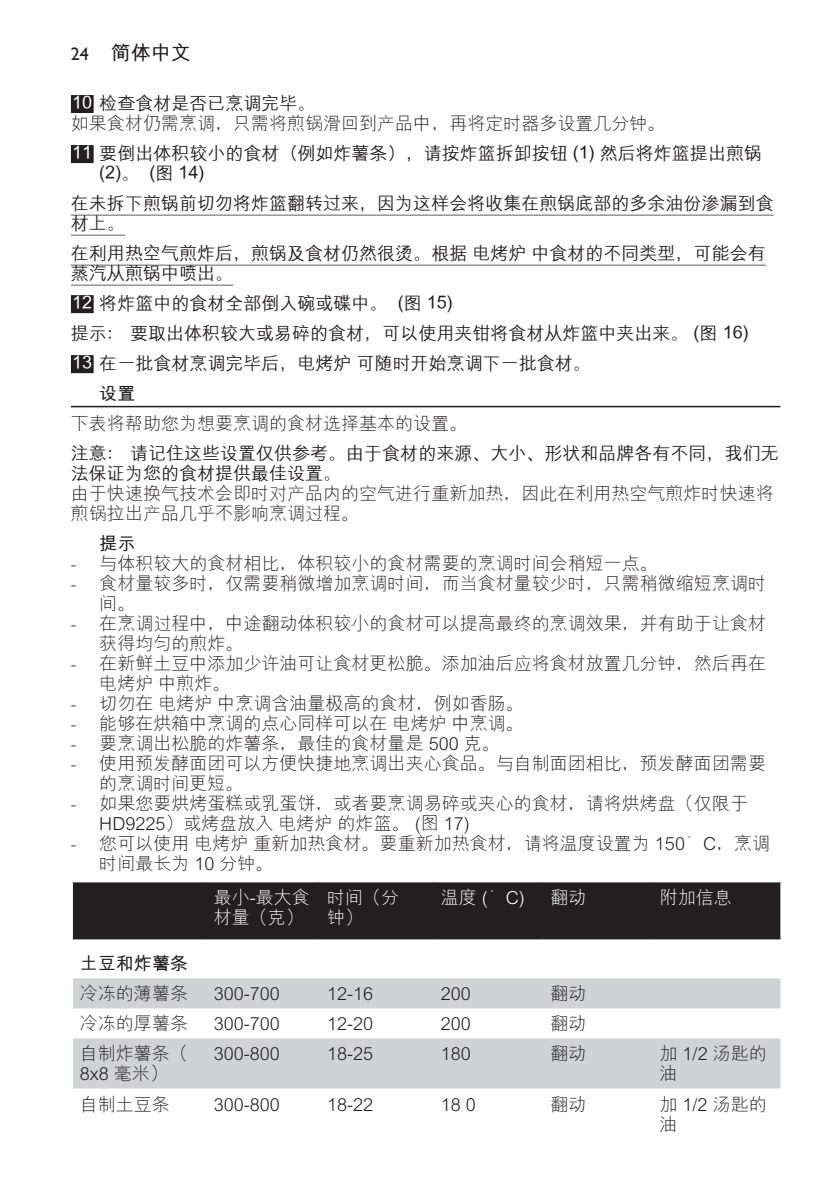
<style>
.page{position:relative;width:840px;height:1191px;background:#fff}
.page>*{position:absolute;margin:0;border:0;box-sizing:border-box;transform-origin:0 0}
.t1{font:20px "M Hei GB Bold";color:#231f20}
.t2{font:18px/20px "M Hei GB Light";color:#231f20}
.t3{font:18px/20px "M Hei GB Medium";color:#231f20}
.t4{font:18px/20px "M Hei GB Light";color:#fff}
.t5{font:18px "M Hei GB Bold";color:#231f20}
.s1{font-family:"Gill Sans Alt One WGL";font-size:18px}
.s2{color:#fff}
.s3{font-family:"Gill Sans Alt One WGL Light"}
</style>
<div class="page">
<div style="left:71px;top:95px;width:23px;height:18px;background:#231f20"></div>
<div style="left:71px;top:145px;width:23px;height:18px;background:#231f20"></div>
<hr style="left:71px;top:214px;width:702px;height:2px;background:#939598">
<hr style="left:71px;top:234px;width:54px;height:2px;background:#939598">
<hr style="left:71px;top:264px;width:694px;height:2px;background:#939598">
<hr style="left:71px;top:284px;width:162px;height:2px;background:#939598">
<div style="left:71px;top:295px;width:23px;height:18px;background:#231f20"></div>
<div style="left:71px;top:355px;width:23px;height:18px;background:#231f20"></div>
<hr style="left:71px;top:406px;width:709px;height:1px;background:#231f20">
<div style="left:73px;top:882px;width:707px;height:55px;background:#231f20"></div>
<svg style="left:73px;top:978px;width:707px;height:110px;fill:#d1d2d4"></svg>
<hr style="left:73px;top:937px;width:133px;height:2px;background:#231f20">
<hr style="left:205px;top:937px;width:114px;height:2px;background:#231f20">
<hr style="left:319px;top:937px;width:113px;height:2px;background:#231f20">
<hr style="left:432px;top:937px;width:110px;height:2px;background:#231f20">
<hr style="left:542px;top:937px;width:109px;height:2px;background:#231f20">
<hr style="left:651px;top:937px;width:129px;height:2px;background:#231f20">
<p class="t1" style="left:71px;top:43px;width:121px"><span class="s1">24</span> 简体中文</p>
<p class="t3" style="left:72px;top:93px;width:245px"><span class="s2">10</span> 检查食材是否已烹调完毕。</p>
<p class="t2" style="left:71px;top:114px;width:596px">如果食材仍需烹调，只需将煎锅滑回到产品中，再将定时器多设置几分钟。</p>
<p class="t3" style="left:99px;top:143px;width:664px;text-indent:-27px"><span class="s2">11</span> 要倒出体积较小的食材（例如炸薯条），请按炸篮拆卸按钮 (1) 然后将炸篮提出煎锅(2)。 (图 14)</p>
<p class="t3" style="left:71px;top:193px;width:704px">在未拆下煎锅前切勿将炸篮翻转过来，因为这样会将收集在煎锅底部的多余油份渗漏到食材上。</p>
<p class="t3" style="left:71px;top:243px;width:696px">在利用热空气煎炸后，煎锅及食材仍然很烫。根据电烤炉中食材的不同类型，可能会有蒸汽从煎锅中喷出。</p>
<p class="t3" style="left:71px;top:288px;width:679px;line-height:30px"><span class="s2">12</span> 将炸篮中的食材全部倒入碗或碟中。 (图 15)<br>提示：要取出体积较大或易碎的食材，可以使用夹钳将食材从炸篮中夹出来。 (图 16)<br><span class="s2">13</span> 在一批食材烹调完毕后，电烤炉可随时开始烹调下一批食材。</p>
<p class="t5" style="left:99px;top:384px;width:37px">设置</p>
<p class="t2" style="left:71px;top:414px;width:398px">下表将帮助您为想要烹调的食材选择基本的设置。</p>
<p class="t3" style="left:71px;top:443px;width:709px">注意：请记住这些设置仅供参考。由于食材的来源、大小、形状和品牌各有不同，我们无法保证为您的食材提供最佳设置。</p>
<p class="t2" style="left:71px;top:484px;width:704px">由于快速换气技术会即时对产品内的空气进行重新加热，因此在利用热空气煎炸时快速将煎锅拉出产品几乎不影响烹调过程。</p>
<p class="t5" style="left:99px;top:534px;width:37px">提示</p>
<p class="t2" style="left:71px;top:554px;width:588px"><span class="s3">-</span> 与体积较大的食材相比，体积较小的食材需要的烹调时间会稍短一点。</p>
<p class="t2" style="left:99px;top:574px;width:667px;text-indent:-28px"><span class="s3">-</span> 食材量较多时，仅需要稍微增加烹调时间，而当食材量较少时，只需稍微缩短烹调时间。</p>
<p class="t2" style="left:99px;top:614px;width:667px;text-indent:-28px"><span class="s3">-</span> 在烹调过程中，中途翻动体积较小的食材可以提高最终的烹调效果，并有助于让食材获得均匀的煎炸。</p>
<p class="t2" style="left:99px;top:654px;width:667px;text-indent:-28px"><span class="s3">-</span> 在新鲜土豆中添加少许油可让食材更松脆。添加油后应将食材放置几分钟，然后再在电烤炉 中煎炸。</p>
<p class="t2" style="left:71px;top:694px;width:454px"><span class="s3">-</span> 切勿在 电烤炉 中烹调含油量极高的食材，例如香肠。</p>
<p class="t2" style="left:71px;top:714px;width:454px"><span class="s3">-</span> 能够在烘箱中烹调的点心同样可以在 电烤炉 中烹调。</p>
<p class="t2" style="left:71px;top:734px;width:430px"><span class="s3">-</span> 要烹调出松脆的炸薯条，最佳的食材量是 500 克。</p>
<p class="t2" style="left:99px;top:754px;width:667px;text-indent:-28px"><span class="s3">-</span> 使用预发酵面团可以方便快捷地烹调出夹心食品。与自制面团相比，预发酵面团需要的烹调时间更短。</p>
<p class="t2" style="left:99px;top:794px;width:650px;text-indent:-28px"><span class="s3">-</span> 如果您要烘烤蛋糕或乳蛋饼，或者要烹调易碎或夹心的食材，请将烘烤盘（仅限于<br>HD9225）或烤盘放入 电烤炉 的炸篮。 (图 17)</p>
<p class="t2" style="left:99px;top:834px;width:672px;text-indent:-28px"><span class="s3">-</span> 您可以使用 电烤炉 重新加热食材。要重新加热食材，请将温度设置为 150°C，烹调时间最长为 10 分钟。</p>
<p class="t4" style="left:213px;top:888px;width:97px">最小-最大食材量（克）</p>
<p class="t4" style="left:327px;top:888px;width:73px">时间（分钟）</p>
<p class="t4" style="left:440px;top:888px;width:85px">温度 (°C)</p>
<p class="t4" style="left:550px;top:888px;width:37px">翻动</p>
<p class="t4" style="left:659px;top:888px;width:73px">附加信息</p>
<p class="t5" style="left:80px;top:954px;width:109px">土豆和炸薯条</p>
<p class="t2" style="left:80px;top:984px;width:109px">冷冻的薄薯条</p>
<p class="t2" style="left:213px;top:984px;width:68px">300-700</p>
<p class="t2" style="left:327px;top:984px;width:48px">12-16</p>
<p class="t2" style="left:440px;top:984px;width:32px">200</p>
<p class="t2" style="left:550px;top:984px;width:37px">翻动</p>
<p class="t2" style="left:80px;top:1014px;width:109px">冷冻的厚薯条</p>
<p class="t2" style="left:213px;top:1014px;width:68px">300-700</p>
<p class="t2" style="left:327px;top:1014px;width:48px">12-20</p>
<p class="t2" style="left:440px;top:1014px;width:32px">200</p>
<p class="t2" style="left:550px;top:1014px;width:37px">翻动</p>
<p class="t2" style="left:80px;top:1044px;width:109px">自制炸薯条（<br>8x8 毫米）</p>
<p class="t2" style="left:213px;top:1044px;width:68px">300-800</p>
<p class="t2" style="left:327px;top:1044px;width:48px">18-25</p>
<p class="t2" style="left:440px;top:1044px;width:32px">180</p>
<p class="t2" style="left:550px;top:1044px;width:37px">翻动</p>
<p class="t2" style="left:659px;top:1044px;width:109px">加 1/2 汤匙的油</p>
<p class="t2" style="left:80px;top:1094px;width:91px">自制土豆条</p>
<p class="t2" style="left:213px;top:1094px;width:68px">300-800</p>
<p class="t2" style="left:327px;top:1094px;width:48px">18-22</p>
<p class="t2" style="left:440px;top:1094px;width:37px">18 0</p>
<p class="t2" style="left:550px;top:1094px;width:37px">翻动</p>
<p class="t2" style="left:659px;top:1094px;width:109px">加 1/2 汤匙的油</p>
</div>
